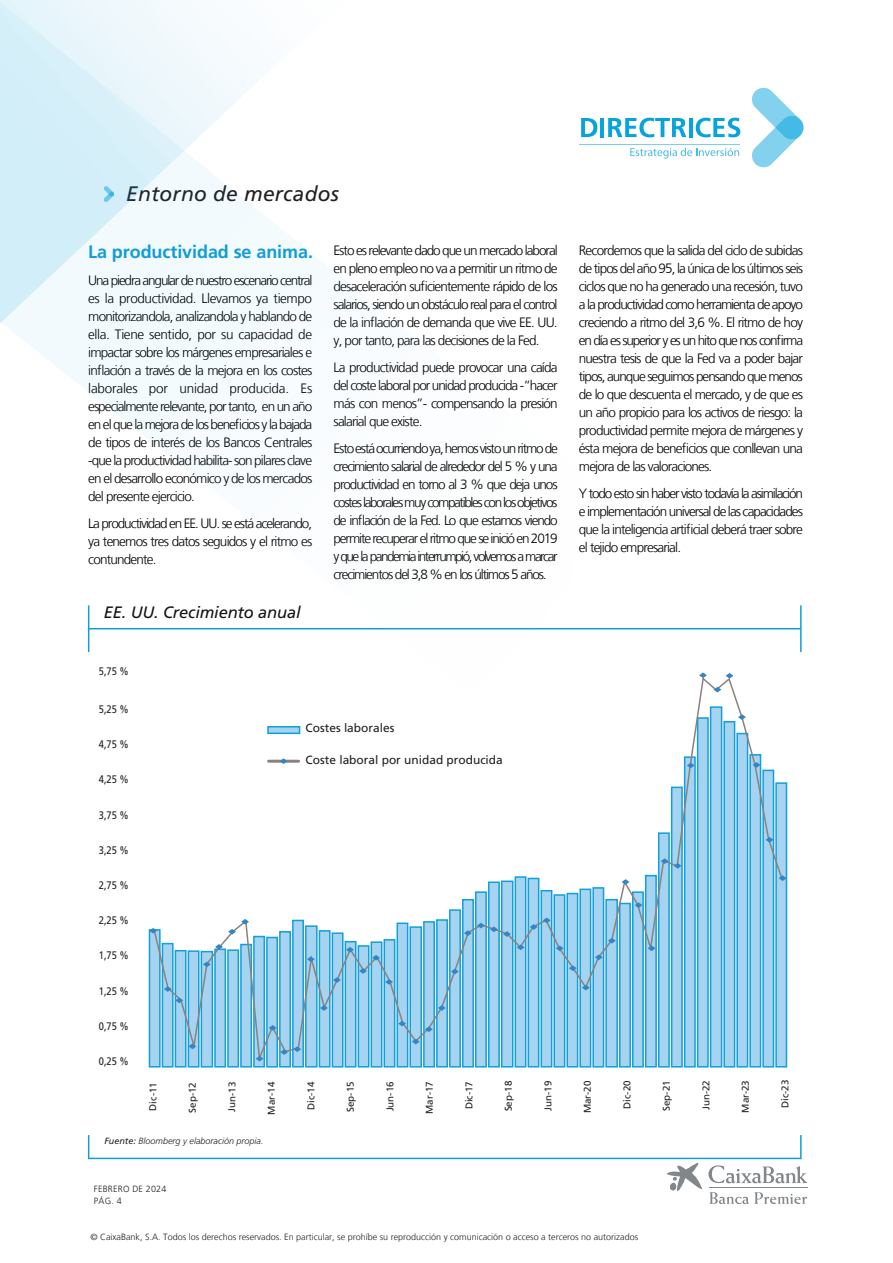
<style>
.page{position:relative;width:893px;height:1263px;background:#fff}
.page>*{position:absolute;margin:0;border:0;box-sizing:border-box;transform-origin:0 0}
.t1{font:italic 21px "Frutiger LT Pro";letter-spacing:.01em;color:#231f20}
.t2{font:700 18px "Frutiger LT Std";letter-spacing:-.005em;color:#129dd9}
.t3{font:italic 16.5px "Frutiger LT Std";letter-spacing:-.01em;color:#121516}
.t4{font:300 13.5px/18px "Frutiger LT Com";letter-spacing:-.06em;color:#000;text-align:justify}
.t5{font:11.85px "La Caixa Frutiger";color:#231f20}
.t6{font:10.95px "La Caixa Frutiger";color:#231f20;scale:.85 1}
.t7{font:9.75px "La Caixa Frutiger";letter-spacing:-.005em;color:#231f20}
.t8{font:300 9px "Frutiger LT Com";color:#231f20}
.t9{font:italic 300 9px "Frutiger LT Std";color:#231f20}
.t10{font:300 9px/12px "Frutiger LT Com";letter-spacing:.02em;color:#231f20}
.s1{font-weight:400}
</style>
<div class="page">
<svg style="left:0;top:0;width:316px;height:419px"></svg>
<svg style="left:752px;top:88px;width:51px;height:79px"></svg>
<hr style="left:579px;top:144px;width:161px;height:1px;background:#06a3df">
<svg style="left:630px;top:148px;width:109px;height:11px"></svg>
<svg style="left:581px;top:118px;width:16px;height:19px"></svg>
<hr style="left:601px;top:118px;width:3px;height:19px;background:#06a3df">
<svg style="left:608px;top:118px;width:78px;height:19px"></svg>
<hr style="left:689px;top:118px;width:4px;height:19px;background:#06a3df">
<svg style="left:696px;top:118px;width:44px;height:19px"></svg>
<svg style="left:667px;top:1163px;width:35px;height:28px"></svg>
<hr style="left:709px;top:1187px;width:98px;height:1px;background:#81878a">
<svg style="left:708px;top:1165px;width:99px;height:18px"></svg>
<hr style="left:709px;top:1188px;width:98px;height:1px;background:#81878a">
<svg style="left:709px;top:1192px;width:98px;height:12px"></svg>
<svg style="left:104px;top:186px;width:10px;height:16px"></svg>
<hr style="left:89px;top:1158px;width:712px;height:1px;background:#129dd9">
<hr style="left:800px;top:1135px;width:2px;height:24px;background:#129dd9">
<svg style="left:88px;top:1135px;width:1px;height:24px"></svg>
<hr style="left:89px;top:628px;width:712px;height:1px;background:#129dd9">
<hr style="left:88px;top:605px;width:1px;height:47px;background:#129dd9">
<hr style="left:800px;top:605px;width:2px;height:47px;background:#129dd9">
<svg style="left:148px;top:782px;width:640px;height:286px;background:#8cceec"></svg>
<svg style="left:153px;top:678px;width:630px;height:386px"></svg>
<svg style="left:149px;top:928px;width:8px;height:5px"></svg>
<svg style="left:164px;top:986px;width:19px;height:17px"></svg>
<svg style="left:188px;top:1043px;width:8px;height:6px"></svg>
<svg style="left:203px;top:961px;width:8px;height:6px"></svg>
<svg style="left:215px;top:944px;width:8px;height:6px"></svg>
<svg style="left:228px;top:919px;width:21px;height:15px"></svg>
<svg style="left:256px;top:1056px;width:8px;height:5px"></svg>
<svg style="left:269px;top:1025px;width:8px;height:6px"></svg>
<svg style="left:280px;top:1046px;width:21px;height:9px"></svg>
<svg style="left:307px;top:956px;width:8px;height:6px"></svg>
<svg style="left:320px;top:1005px;width:8px;height:6px"></svg>
<svg style="left:333px;top:977px;width:8px;height:6px"></svg>
<svg style="left:346px;top:947px;width:8px;height:5px"></svg>
<svg style="left:359px;top:968px;width:8px;height:6px"></svg>
<svg style="left:372px;top:955px;width:8px;height:5px"></svg>
<svg style="left:385px;top:979px;width:8px;height:6px"></svg>
<svg style="left:398px;top:1021px;width:8px;height:5px"></svg>
<svg style="left:412px;top:1039px;width:8px;height:5px"></svg>
<svg style="left:425px;top:1026px;width:8px;height:6px"></svg>
<svg style="left:438px;top:1005px;width:8px;height:6px"></svg>
<svg style="left:451px;top:969px;width:8px;height:5px"></svg>
<svg style="left:464px;top:923px;width:47px;height:14px"></svg>
<svg style="left:517px;top:944px;width:8px;height:6px"></svg>
<svg style="left:530px;top:917px;width:21px;height:13px"></svg>
<svg style="left:556px;top:945px;width:8px;height:6px"></svg>
<svg style="left:569px;top:965px;width:8px;height:6px"></svg>
<svg style="left:582px;top:985px;width:8px;height:5px"></svg>
<svg style="left:595px;top:954px;width:8px;height:6px"></svg>
<svg style="left:608px;top:938px;width:8px;height:5px"></svg>
<svg style="left:622px;top:879px;width:7px;height:6px"></svg>
<svg style="left:635px;top:902px;width:7px;height:6px"></svg>
<svg style="left:648px;top:945px;width:7px;height:6px"></svg>
<svg style="left:661px;top:858px;width:21px;height:11px"></svg>
<svg style="left:687px;top:763px;width:8px;height:5px"></svg>
<svg style="left:699px;top:672px;width:8px;height:6px"></svg>
<svg style="left:713px;top:687px;width:8px;height:5px"></svg>
<svg style="left:726px;top:673px;width:7px;height:6px"></svg>
<svg style="left:738px;top:714px;width:8px;height:6px"></svg>
<svg style="left:753px;top:762px;width:7px;height:6px"></svg>
<svg style="left:766px;top:837px;width:7px;height:6px"></svg>
<svg style="left:779px;top:875px;width:7px;height:6px"></svg>
<hr style="left:269px;top:760px;width:30px;height:3px;background:#8c817e">
<div style="left:268px;top:727px;width:32px;height:6px;background:#a6d3f0"></div>
<div style="left:267px;top:726px;width:33px;height:8px;border:2px solid #10a0db"></div>
<svg style="left:280px;top:758px;width:7px;height:6px"></svg>
<h1 class="t1" style="left:126px;top:182px;width:214px">Entorno de mercados</h1>
<h2 class="t2" style="left:88px;top:241px;width:226px">La productividad se anima.</h2>
<p class="t4" style="left:88px;top:271px;width:226px">Una piedra angular de nuestro escenario central es la productividad. Llevamos ya tiempo monitorizandola, analizandola y hablando de ella. Tiene sentido, por su capacidad de impactar sobre los márgenes empresariales e inflación a través de la mejora en los costes laborales por unidad producida. Es especialmente relevante, por tanto, en un año en el que la mejora de los beneficios y la bajada de tipos de interés de los Bancos Centrales -que la productividad habilita- son pilares clave en el desarrollo económico y de los mercados del presente ejercicio.</p>
<p class="t4" style="left:88px;top:514px;width:226px">La productividad en EE. UU. se está acelerando, ya tenemos tres datos seguidos y el ritmo es contundente.</p>
<p class="t3" style="left:104px;top:602px;width:198px">EE. UU. Crecimiento anual</p>
<p class="t6" style="left:99px;top:665px;width:37px">5,75 %</p>
<p class="t4" style="left:334px;top:241px;width:226px">Esto es relevante dado que un mercado laboral en pleno empleo no va a permitir un ritmo de desaceleración suficientemente rápido de los salarios, siendo un obstáculo real para el control de la inflación de demanda que vive EE. UU. y, por tanto, para las decisiones de la Fed.</p>
<p class="t4" style="left:334px;top:358px;width:226px">La productividad puede provocar una caída del coste laboral por unidad producida -“hacer más con menos”- compensando la presión salarial que existe.</p>
<p class="t4" style="left:334px;top:439px;width:226px">Esto está ocurriendo ya, hemos visto un ritmo de crecimiento salarial de alrededor del 5 % y una productividad en torno al 3 % que deja unos costes laborales muy compatibles con los objetivos de inflación de la Fed. Lo que estamos viendo permite recuperar el ritmo que se inició en 2019 y que la pandemia interrumpió, volvemos a marcar crecimientos del 3,8 % en los últimos 5 años.</p>
<p class="t6" style="left:99px;top:703px;width:37px">5,25 %</p>
<p class="t6" style="left:99px;top:738px;width:37px">4,75 %</p>
<p class="t6" style="left:99px;top:773px;width:37px">4,25 %</p>
<p class="t6" style="left:99px;top:808px;width:37px">3,75 %</p>
<p class="t6" style="left:99px;top:843px;width:37px">3,25 %</p>
<p class="t6" style="left:99px;top:879px;width:37px">2,75 %</p>
<p class="t6" style="left:99px;top:914px;width:37px">2,25 %</p>
<p class="t6" style="left:99px;top:949px;width:37px">1,75 %</p>
<p class="t6" style="left:99px;top:984px;width:37px">1,25 %</p>
<p class="t6" style="left:99px;top:1019px;width:37px">0,75 %</p>
<p class="t6" style="left:99px;top:1055px;width:37px">0,25 %</p>
<p class="t5" style="left:306px;top:721px;width:90px">Costes laborales</p>
<p class="t5" style="left:306px;top:753px;width:199px">Coste laboral por unidad producida</p>
<p class="t4" style="left:579px;top:241px;width:226px">Recordemos que la salida del ciclo de subidas de tipos del año 95, la única de los últimos seis ciclos que no ha generado una recesión, tuvo a la productividad como herramienta de apoyo creciendo a ritmo del 3,6 %. El ritmo de hoy en día es superior y es un hito que nos confirma nuestra tesis de que la Fed va a poder bajar tipos, aunque seguimos pensando que menos de lo que descuenta el mercado, y de que es un año propicio para los activos de riesgo: la productividad permite mejora de márgenes y ésta mejora de beneficios que conllevan una mejora de las valoraciones.</p>
<p class="t4" style="left:579px;top:484px;width:226px">Y todo esto sin haber visto todavía la asimilación e implementación universal de las capacidades que la inteligencia artificial deberá traer sobre el tejido empresarial.</p>
<p class="t7" style="left:147px;top:1110px;width:30px;rotate:-90deg">Dic-11</p>
<p class="t7" style="left:187px;top:1113px;width:32px;rotate:-90deg">Sep-12</p>
<p class="t7" style="left:226px;top:1112px;width:31px;rotate:-90deg">Jun-13</p>
<p class="t7" style="left:266px;top:1114px;width:34px;rotate:-90deg">Mar-14</p>
<p class="t7" style="left:305px;top:1110px;width:30px;rotate:-90deg">Dic-14</p>
<p class="t7" style="left:345px;top:1112px;width:32px;rotate:-90deg">Sep-15</p>
<p class="t7" style="left:384px;top:1111px;width:31px;rotate:-90deg">Jun-16</p>
<p class="t7" style="left:424px;top:1114px;width:34px;rotate:-90deg">Mar-17</p>
<p class="t7" style="left:463px;top:1109px;width:30px;rotate:-90deg">Dic-17</p>
<p class="t7" style="left:503px;top:1111px;width:32px;rotate:-90deg">Sep-18</p>
<p class="t7" style="left:542px;top:1111px;width:31px;rotate:-90deg">Jun-19</p>
<p class="t7" style="left:582px;top:1113px;width:34px;rotate:-90deg">Mar-20</p>
<p class="t7" style="left:621px;top:1109px;width:30px;rotate:-90deg">Dic-20</p>
<p class="t7" style="left:661px;top:1111px;width:32px;rotate:-90deg">Sep-21</p>
<p class="t7" style="left:700px;top:1110px;width:31px;rotate:-90deg">Jun-22</p>
<p class="t7" style="left:740px;top:1113px;width:34px;rotate:-90deg">Mar-23</p>
<p class="t7" style="left:779px;top:1108px;width:30px;rotate:-90deg">Dic-23</p>
<p class="t9" style="left:104px;top:1136px;width:161px"><span class="s1">Fuente:</span> Bloomberg y elaboración propia.</p>
<p class="t10" style="left:94px;top:1183px;width:74px">FEBRERO DE 2024<br>PÁG. 4</p>
<p class="t8" style="left:90px;top:1231px;width:549px">© CaixaBank, S.A. Todos los derechos reservados. En particular, se prohíbe su reproducción y comunicación o acceso a terceros no autorizados</p>
</div>
